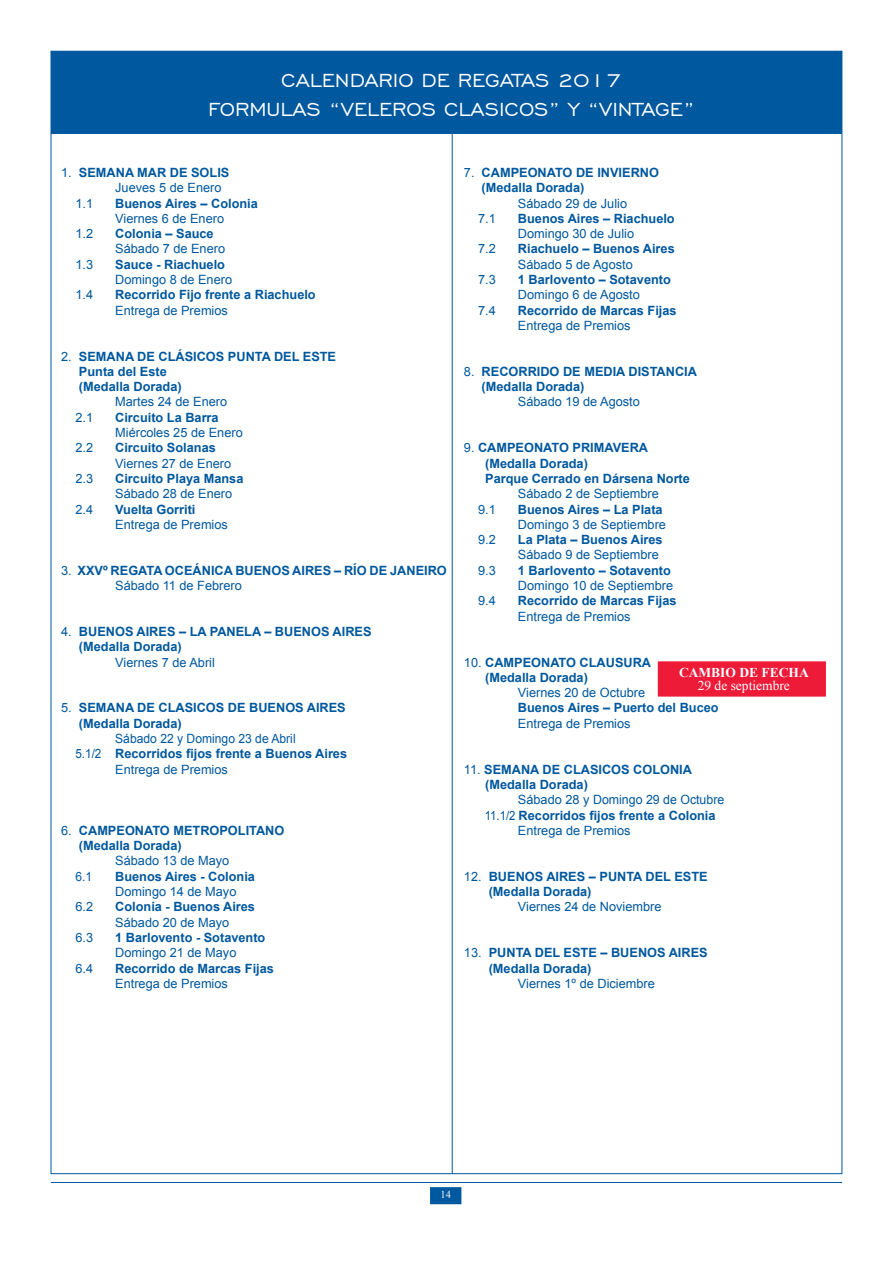
<style>
.page{position:relative;width:893px;height:1263px;background:#fff}
.page>*{position:absolute;margin:0;border:0;box-sizing:border-box;transform-origin:0 0}
.t1{font:24px/28.8px "Engravers Gothic BT";color:#fff;text-align:center}
.t2{font:13.5px "Times New Roman";color:#fff}
.t3{font:700 13.5px "Times New Roman";color:#fff}
.t4{font:700 12.75px/15.3px "Arial";color:#00589e}
.t5{font:12.75px "Arial";color:#00589e}
.t6{font:12.75px "Arial";color:#00589e;scale:.95 1}
.t7{font:12.75px "Arial";color:#00589e;scale:.94 1}
.t8{font:10.5px "Times New Roman";color:#fff}
.s1{font-weight:400}
</style>
<div class="page">
<div style="left:51px;top:51px;width:791px;height:83px;background:#00589e"></div>
<hr style="left:452px;top:133px;width:1px;height:1041px;background:#00589e">
<hr style="left:51px;top:1182px;width:791px;height:1px;background:#00589e">
<div style="left:430px;top:1187px;width:31px;height:17px;background:#00589e"></div>
<div style="left:656px;top:660px;width:171px;height:38px;background:#ed1a38;border:2px solid #fff"></div>
<h1 class="t1" style="left:208px;top:65px;width:488px">CALENDARIO DE REGATAS 2017<br>FORMULAS “VELEROS CLASICOS” Y “VINTAGE”</h1>
<p class="t4" style="left:61px;top:165px;width:170px"><span class="s1">1.</span> SEMANA MAR DE SOLIS</p>
<p class="t5" style="left:115px;top:179px;width:108px">Jueves 5 de Enero</p>
<p class="t5" style="left:75px;top:195px;width:19px">1.1</p>
<p class="t4" style="left:115px;top:196px;width:144px">Buenos Aires – Colonia</p>
<p class="t5" style="left:115px;top:210px;width:110px">Viernes 6 de Enero</p>
<p class="t5" style="left:75px;top:225px;width:19px">1.2</p>
<p class="t4" style="left:115px;top:226px;width:100px">Colonia – Sauce</p>
<p class="t5" style="left:115px;top:241px;width:111px">Sábado 7 de Enero</p>
<p class="t5" style="left:75px;top:256px;width:19px">1.3</p>
<p class="t4" style="left:115px;top:257px;width:111px">Sauce - Riachuelo</p>
<p class="t5" style="left:115px;top:271px;width:118px">Domingo 8 de Enero</p>
<p class="t5" style="left:75px;top:286px;width:19px">1.4</p>
<p class="t4" style="left:115px;top:288px;width:202px">Recorrido Fijo frente a Riachuelo</p>
<p class="t5" style="left:115px;top:302px;width:114px">Entrega de Premios</p>
<p class="t4" style="left:79px;top:349px;width:259px;text-indent:-18px"><span class="s1">2.</span> SEMANA DE CLÁSICOS PUNTA DEL ESTE<br>Punta del Este<br>(Medalla Dorada)</p>
<p class="t5" style="left:115px;top:394px;width:113px">Martes 24 de Enero</p>
<p class="t5" style="left:75px;top:409px;width:19px">2.1</p>
<p class="t4" style="left:115px;top:410px;width:105px">Circuito La Barra</p>
<p class="t5" style="left:115px;top:424px;width:129px">Miércoles 25 de Enero</p>
<p class="t5" style="left:75px;top:439px;width:19px">2.2</p>
<p class="t4" style="left:115px;top:441px;width:102px">Circuito Solanas</p>
<p class="t5" style="left:115px;top:455px;width:117px">Viernes 27 de Enero</p>
<p class="t5" style="left:75px;top:470px;width:19px">2.3</p>
<p class="t4" style="left:115px;top:471px;width:130px">Circuito Playa Mansa</p>
<p class="t5" style="left:115px;top:485px;width:118px">Sábado 28 de Enero</p>
<p class="t5" style="left:75px;top:501px;width:19px">2.4</p>
<p class="t4" style="left:115px;top:502px;width:82px">Vuelta Gorriti</p>
<p class="t5" style="left:115px;top:516px;width:114px">Entrega de Premios</p>
<p class="t4" style="left:115px;top:563px;width:333px;text-indent:-54px"><span class="s1">3.</span> XXVº REGATA OCEÁNICA BUENOS AIRES – RÍO DE JANEIRO<br><span class="s1">Sábado 11 de Febrero</span></p>
<p class="t4" style="left:79px;top:624px;width:294px;text-indent:-18px"><span class="s1">4.</span> BUENOS AIRES – LA PANELA – BUENOS AIRES (Medalla Dorada)</p>
<p class="t5" style="left:115px;top:654px;width:101px">Viernes 7 de Abril</p>
<p class="t4" style="left:79px;top:701px;width:268px;text-indent:-18px"><span class="s1">5.</span> SEMANA DE CLASICOS DE BUENOS AIRES (Medalla Dorada)</p>
<p class="t6" style="left:115px;top:730px;width:191px">Sábado 22 y Domingo 23 de Abril</p>
<p class="t4" style="left:75px;top:747px;width:273px"><span class="s1">5.1/2</span> Recorridos fijos frente a Buenos Aires</p>
<p class="t5" style="left:115px;top:761px;width:114px">Entrega de Premios</p>
<p class="t4" style="left:79px;top:823px;width:207px;text-indent:-18px"><span class="s1">6.</span> CAMPEONATO METROPOLITANO (Medalla Dorada)</p>
<p class="t5" style="left:115px;top:853px;width:116px">Sábado 13 de Mayo</p>
<p class="t7" style="left:75px;top:868px;width:19px">6.1</p>
<p class="t4" style="left:115px;top:869px;width:141px">Buenos Aires - Colonia</p>
<p class="t5" style="left:115px;top:883px;width:123px">Domingo 14 de Mayo</p>
<p class="t5" style="left:75px;top:898px;width:19px">6.2</p>
<p class="t4" style="left:115px;top:900px;width:141px">Colonia - Buenos Aires</p>
<p class="t5" style="left:115px;top:914px;width:116px">Sábado 20 de Mayo</p>
<p class="t5" style="left:75px;top:929px;width:19px">6.3</p>
<p class="t4" style="left:115px;top:930px;width:152px">1 Barlovento - Sotavento</p>
<p class="t5" style="left:115px;top:944px;width:123px">Domingo 21 de Mayo</p>
<p class="t5" style="left:75px;top:960px;width:19px">6.4</p>
<p class="t4" style="left:115px;top:961px;width:160px">Recorrido de Marcas Fijas</p>
<p class="t5" style="left:115px;top:975px;width:114px">Entrega de Premios</p>
<p class="t4" style="left:482px;top:165px;width:179px;text-indent:-18px"><span class="s1">7.</span> CAMPEONATO DE INVIERNO (Medalla Dorada)</p>
<p class="t5" style="left:518px;top:195px;width:111px">Sábado 29 de Julio</p>
<p class="t5" style="left:478px;top:210px;width:19px">7.1</p>
<p class="t4" style="left:518px;top:211px;width:158px">Buenos Aires – Riachuelo</p>
<p class="t5" style="left:518px;top:225px;width:118px">Domingo 30 de Julio</p>
<p class="t5" style="left:478px;top:241px;width:19px">7.2</p>
<p class="t4" style="left:518px;top:242px;width:158px">Riachuelo – Buenos Aires</p>
<p class="t5" style="left:518px;top:256px;width:116px">Sábado 5 de Agosto</p>
<p class="t5" style="left:478px;top:271px;width:19px">7.3</p>
<p class="t4" style="left:518px;top:272px;width:155px">1 Barlovento – Sotavento</p>
<p class="t5" style="left:518px;top:286px;width:123px">Domingo 6 de Agosto</p>
<p class="t5" style="left:478px;top:302px;width:19px">7.4</p>
<p class="t4" style="left:518px;top:303px;width:160px">Recorrido de Marcas Fijas</p>
<p class="t5" style="left:518px;top:317px;width:114px">Entrega de Premios</p>
<p class="t4" style="left:482px;top:364px;width:217px;text-indent:-18px"><span class="s1">8.</span> RECORRIDO DE MEDIA DISTANCIA (Medalla Dorada)</p>
<p class="t5" style="left:518px;top:394px;width:123px">Sábado 19 de Agosto</p>
<p class="t4" style="left:485px;top:441px;width:206px;text-indent:-21px"><span class="s1">9.</span> CAMPEONATO PRIMAVERA (Medalla Dorada)<br>Parque Cerrado en Dársena Norte</p>
<p class="t5" style="left:518px;top:485px;width:143px">Sábado 2 de Septiembre</p>
<p class="t5" style="left:478px;top:501px;width:19px">9.1</p>
<p class="t4" style="left:518px;top:502px;width:146px">Buenos Aires – La Plata</p>
<p class="t5" style="left:518px;top:516px;width:150px">Domingo 3 de Septiembre</p>
<p class="t5" style="left:478px;top:531px;width:19px">9.2</p>
<p class="t4" style="left:518px;top:532px;width:146px">La Plata – Buenos Aires</p>
<p class="t5" style="left:518px;top:547px;width:143px">Sábado 9 de Septiembre</p>
<p class="t5" style="left:478px;top:562px;width:19px">9.3</p>
<p class="t4" style="left:518px;top:563px;width:155px">1 Barlovento – Sotavento</p>
<p class="t5" style="left:518px;top:577px;width:157px">Domingo 10 de Septiembre</p>
<p class="t5" style="left:478px;top:592px;width:19px">9.4</p>
<p class="t4" style="left:518px;top:594px;width:160px">Recorrido de Marcas Fijas</p>
<p class="t5" style="left:518px;top:608px;width:114px">Entrega de Premios</p>
<p class="t4" style="left:485px;top:655px;width:167px;text-indent:-21px"><span class="s1">10.</span> CAMPEONATO CLAUSURA (Medalla Dorada)</p>
<p class="t5" style="left:518px;top:684px;width:129px">Viernes 20 de Octubre</p>
<p class="t4" style="left:518px;top:701px;width:202px">Buenos Aires – Puerto del Buceo</p>
<p class="t5" style="left:518px;top:715px;width:114px">Entrega de Premios</p>
<p class="t4" style="left:485px;top:762px;width:208px;text-indent:-21px"><span class="s1">11.</span> SEMANA DE CLASICOS COLONIA (Medalla Dorada)</p>
<p class="t5" style="left:518px;top:791px;width:208px">Sábado 28 y Domingo 29 de Octubre</p>
<p class="t4" style="left:485px;top:808px;width:232px"><span class="s1">11.1/2</span> Recorridos fijos frente a Colonia</p>
<p class="t5" style="left:518px;top:822px;width:114px">Entrega de Premios</p>
<p class="t4" style="left:489px;top:869px;width:220px;text-indent:-25px"><span class="s1">12.</span> BUENOS AIRES – PUNTA DEL ESTE (Medalla Dorada)</p>
<p class="t5" style="left:518px;top:898px;width:145px">Viernes 24 de Noviembre</p>
<p class="t4" style="left:489px;top:945px;width:220px;text-indent:-25px"><span class="s1">13.</span> PUNTA DEL ESTE – BUENOS AIRES (Medalla Dorada)</p>
<p class="t5" style="left:518px;top:975px;width:138px">Viernes 1º de Diciembre</p>
<p class="t3" style="left:679px;top:663px;width:131px">CAMBIO DE FECHA</p>
<p class="t2" style="left:698px;top:676px;width:94px">29 de septiembre</p>
<p class="t8" style="left:440px;top:1188px;width:12px">14</p>
</div>
